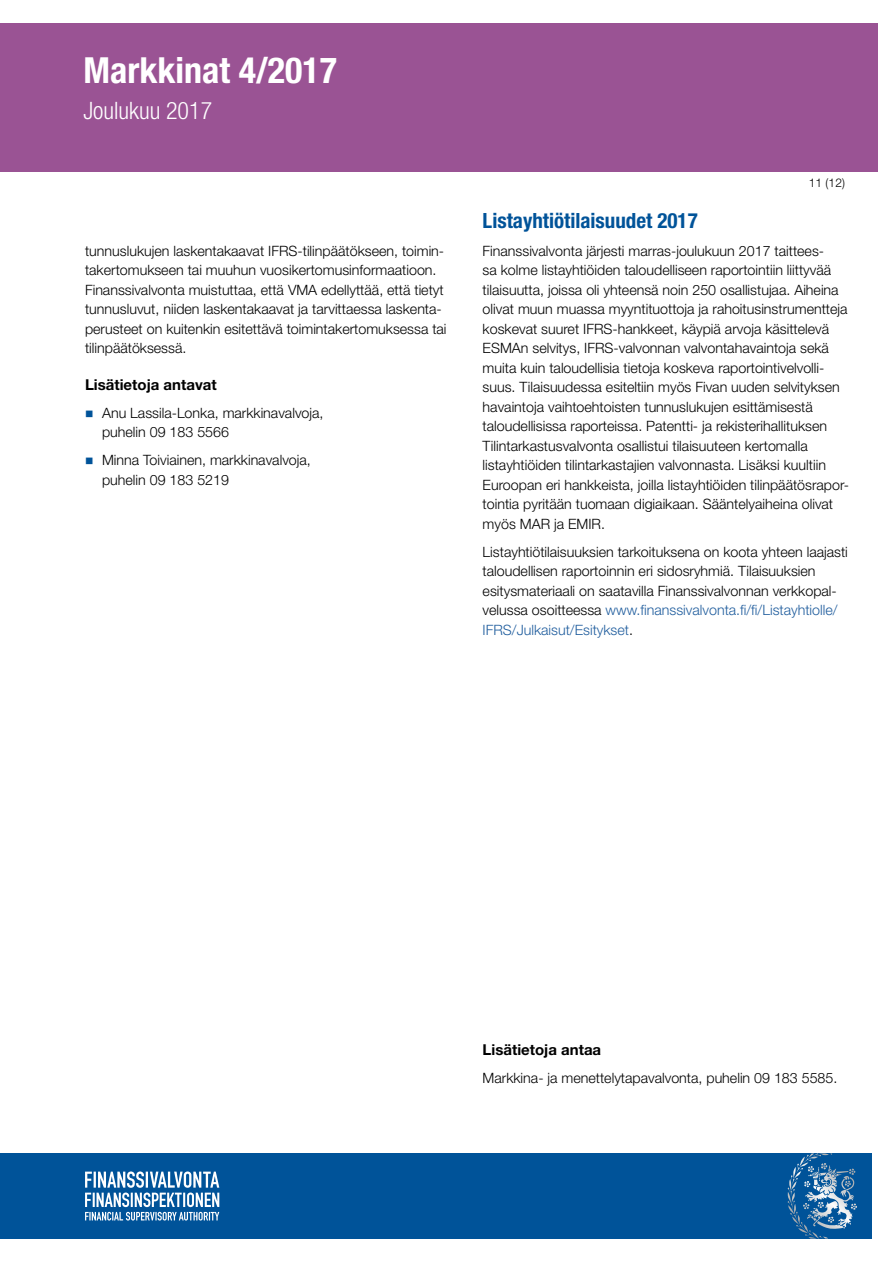
<style>
.page{position:relative;width:893px;height:1263px;background:#fff}
.page>*{position:absolute;margin:0;border:0;box-sizing:border-box;transform-origin:0 0}
.t1{font:700 condensed 36px "Helvetica Neue LT Std";color:#fff}
.t2{font:300 condensed 24px "Helvetica Neue LT Std";color:#fff}
.t3{font:700 condensed 21px "Helvetica Neue LT Std";color:#005399}
.t4{font:700 15px "Helvetica Neue LT Std";color:#000}
.t5{font:300 14.25px/19.5px "Helvetica Neue LT Std";color:#000}
.t6{font:300 12px "Helvetica Neue LT Std";color:#000}
.s1{color:#215e9e}
</style>
<div class="page">
<div style="left:0;top:23px;width:878px;height:149px;background:#9a5394"></div>
<div style="left:0;top:1153px;width:872px;height:85px;background:#005399"></div>
<svg style="left:800px;top:1153px;width:32px;height:13px"></svg>
<svg style="left:85px;top:1171px;width:134px;height:49px"></svg>
<h1 class="t1" style="left:84px;top:49px;width:255px">Markkinat 4/2017</h1>
<h2 class="t2" style="left:84px;top:97px;width:130px">Joulukuu 2017</h2>
<p class="t5" style="left:85px;top:240px;width:363px">tunnuslukujen laskentakaavat IFRS-tilinpäätökseen, toimin&shy;takertomukseen tai muuhun vuosikertomusinformaatioon.<br>Finanssivalvonta muistuttaa, että VMA edellyttää, että tietyt tunnusluvut, niiden laskentakaavat ja tarvittaessa laskenta&shy;perusteet on kuitenkin esitettävä toimintakertomuksessa tai tilinpäätöksessä.</p>
<p class="t4" style="left:85px;top:375px;width:133px">Lisätietoja antavat</p>
<p class="t5" style="left:102px;top:402px;width:223px">Anu Lassila-Lonka, markkinavalvoja, puhelin 09 183 5566</p>
<p class="t5" style="left:102px;top:450px;width:210px">Minna Toiviainen, markkinavalvoja, puhelin 09 183 5219</p>
<p class="t6" style="left:809px;top:176px;width:38px">11 (12)</p>
<h3 class="t3" style="left:483px;top:207px;width:217px">Listayhtiötilaisuudet 2017</h3>
<p class="t5" style="left:483px;top:240px;width:368px">Finanssivalvonta järjesti marras-joulukuun 2017 taittees-<br>sa kolme listayhtiöiden taloudelliseen raportointiin liittyvää tilaisuutta, joissa oli yhteensä noin 250 osallistujaa. Aiheina olivat muun muassa myyntituottoja ja rahoitusinstrumentteja koskevat suuret IFRS-hankkeet, käypiä arvoja käsittelevä ESMAn selvitys, IFRS-valvonnan valvontahavaintoja sekä muita kuin taloudellisia tietoja koskeva raportointivelvolli&shy;suus. Tilaisuudessa esiteltiin myös Fivan uuden selvityksen havaintoja vaihtoehtoisten tunnuslukujen esittämisestä taloudellisissa raporteissa. Patentti- ja rekisterihallituksen Tilintarkastusvalvonta osallistui tilaisuuteen kertomalla listayhtiöiden tilintarkastajien valvonnasta. Lisäksi kuultiin Euroopan eri hankkeista, joilla listayhtiöiden tilinpäätösrapor&shy;tointia pyritään tuomaan digiaikaan. Sääntelyaiheina olivat myös MAR ja EMIR.</p>
<p class="t5" style="left:483px;top:541px;width:367px">Listayhtiötilaisuuksien tarkoituksena on koota yhteen laajasti taloudellisen raportoinnin eri sidosryhmiä. Tilaisuuksien esitysmateriaali on saatavilla Finanssivalvonnan verkkopal&shy;velussa osoitteessa <span class="s1">www.finanssivalvonta.fi/fi/Listayhtiolle/ IFRS/Julkaisut/Esitykset</span>.</p>
<p class="t4" style="left:483px;top:1040px;width:120px">Lisätietoja antaa</p>
<p class="t5" style="left:483px;top:1067px;width:356px">Markkina- ja menettelytapavalvonta, puhelin 09 183 5585.</p>
</div>
